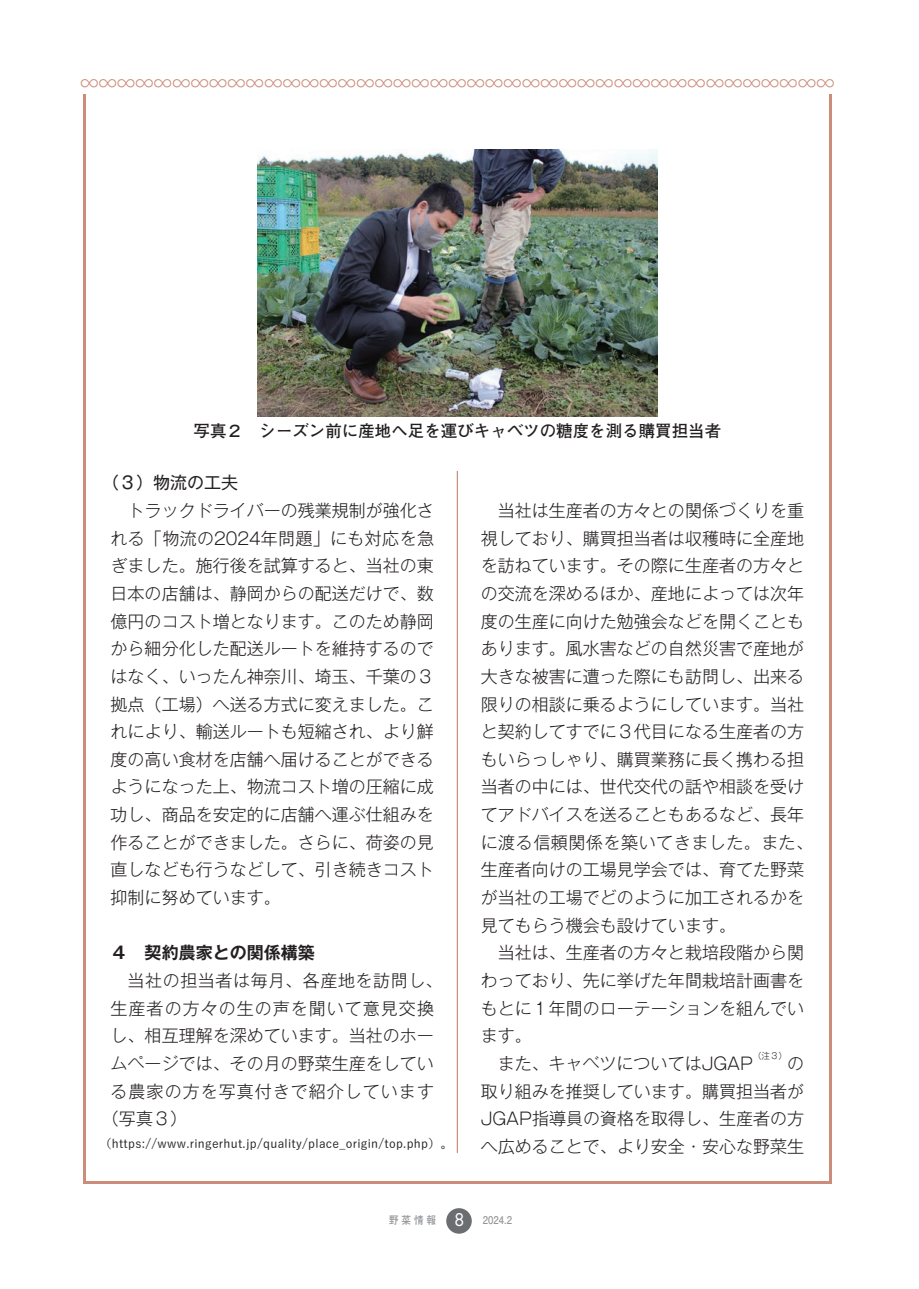
<style>
.page{position:relative;width:919px;height:1289px;background:#fff}
.page>*{position:absolute;margin:0;border:0;box-sizing:border-box;transform-origin:0 0}
.t1{font:21.3px "Ryumin Pr 5";color:#cc8c7a}
.t2{font:300 16.95px/27.6px "Gothic MB101 Pr 5";color:#231f20;text-align:justify}
.t3{font:300 16.95px "Gothic MB101 Pr 5";letter-spacing:.06em;color:#231f20}
.t4{font:300 16.95px "Gothic MB101 Pr 5";letter-spacing:.035em;color:#231f20}
.t5{font:700 16.95px "Gothic MB101 Pr 5 De";color:#231f20}
.t6{font:16.95px "Gothic MB101 Pr 5";color:#231f20}
.t7{font:700 16.5px "Futo Go B101 Pr 5";color:#231f20}
.t8{font:500 12px "Yu Gothic";letter-spacing:.025em;color:#231f20}
.t9{font:700 10.65px "Futo Go B101 Pr 5";letter-spacing:.15em;color:#939598;scale:.9 1}
.t10{font:300 8.55px "Gothic MB101 Pr 5";color:#231f20}
.s1{font-family:"Futura Std";font-weight:400;font-size:16.95px;color:#fff}
</style>
<div class="page">
<div style="left:446px;top:1208px;width:25px;height:25px;background:#6c6d70;border-radius:50%"></div>
<hr style="left:83px;top:1181px;width:748px;height:2px;background:#cc8c7a">
<hr style="left:457px;top:111px;width:1px;height:1041px;background:#cc8c7a">
<hr style="left:83px;top:95px;width:2px;height:1088px;background:#cc8c7a">
<hr style="left:829px;top:95px;width:2px;height:1088px;background:#cc8c7a">
<div style="left:110px;top:111px;width:693px;height:360px;background:#fff"></div>
<img style="left:257px;top:150px;width:400px;height:266px">
<p class="t1" style="left:79px;top:66px;width:758px">∞∞∞∞∞∞∞∞∞∞∞∞∞∞∞∞∞∞∞∞∞∞∞∞∞∞∞∞∞∞∞∞∞∞∞∞∞∞∞∞∞</p>
<p class="t7" style="left:193px;top:418px;width:529px">写真２　シーズン前に産地へ足を運びキャベツの糖度を測る購買担当者</p>
<p class="t6" style="left:102px;top:469px;width:138px">（３）物流の工夫</p>
<p class="t2" style="left:111px;top:495px;width:325px;text-indent:17px">トラックドライバーの残業規制が強化される「物流の2024年問題」にも対応を急ぎました。施行後を試算すると、当社の東日本の店舗は、静岡からの配送だけで、数億円のコスト増となります。このため静岡から細分化した配送ルートを維持するのではなく、いったん神奈川、埼玉、千葉の３拠点（工場）へ送る方式に変えました。これにより、輸送ルートも短縮され、より鮮度の高い食材を店舗へ届けることができるようになった上、物流コスト増の圧縮に成功し、商品を安定的に店舗へ運ぶ仕組みを作ることができました。さらに、荷姿の見直しなども行うなどして、引き続きコスト抑制に努めています。</p>
<p class="t5" style="left:111px;top:938px;width:206px">４　契約農家との関係構築</p>
<p class="t4" style="left:128px;top:966px;width:316px">当社の担当者は毎月、各産地を訪問し、</p>
<p class="t3" style="left:111px;top:994px;width:325px">生産者の方々の生の声を聞いて意見交換</p>
<p class="t2" style="left:111px;top:1020px;width:325px">し、相互理解を深めています。当社のホー</p>
<p class="t2" style="left:111px;top:1048px;width:325px">ムページでは、その月の野菜生産をしてい</p>
<p class="t3" style="left:111px;top:1077px;width:325px">る農家の方を写真付きで紹介しています</p>
<p class="t2" style="left:102px;top:1103px;width:87px">（写真３）</p>
<p class="t8" style="left:100px;top:1132px;width:354px">（https://www.ringerhut.jp/quality/place_origin/top.php）。</p>
<p class="t2" style="left:480px;top:495px;width:334px;text-align:left;text-indent:17px">当社は生産者の方々との関係づくりを重視しており、購買担当者は収穫時に全産地を訪ねています。その際に生産者の方々との交流を深めるほか、産地によっては次年度の生産に向けた勉強会などを開くこともあります。風水害などの自然災害で産地が大きな被害に遭った際にも訪問し、出来る限りの相談に乗るようにしています。当社と契約してすでに３代目になる生産者の方もいらっしゃり、購買業務に長く携わる担当者の中には、世代交代の話や相談を受けてアドバイスを送ることもあるなど、長年に渡る信頼関係を築いてきました。また、生産者向けの工場見学会では、育てた野菜が当社の工場でどのように加工されるかを見てもらう機会も設けています。</p>
<p class="t2" style="left:497px;top:937px;width:308px">当社は、生産者の方々と栽培段階から関</p>
<p class="t2" style="left:480px;top:965px;width:325px">わっており、先に挙げた年間栽培計画書を</p>
<p class="t2" style="left:480px;top:992px;width:325px">もとに１年間のローテーションを組んでい</p>
<p class="t2" style="left:480px;top:1020px;width:53px">ます。</p>
<p class="t2" style="left:497px;top:1048px;width:257px">また、キャベツについてはJGAP</p>
<p class="t10" style="left:753px;top:1048px;width:36px">（注３）</p>
<p class="t2" style="left:480px;top:1048px;width:325px;text-indent:306px">の取り組みを推奨しています。購買担当者がJGAP指導員の資格を取得し、生産者の方へ広めることで、より安全・安心な野菜生</p>
<p class="t9" style="left:389px;top:1211px;width:138px">野菜情報 <span class="s1">8</span> 2024.2</p>
</div>
